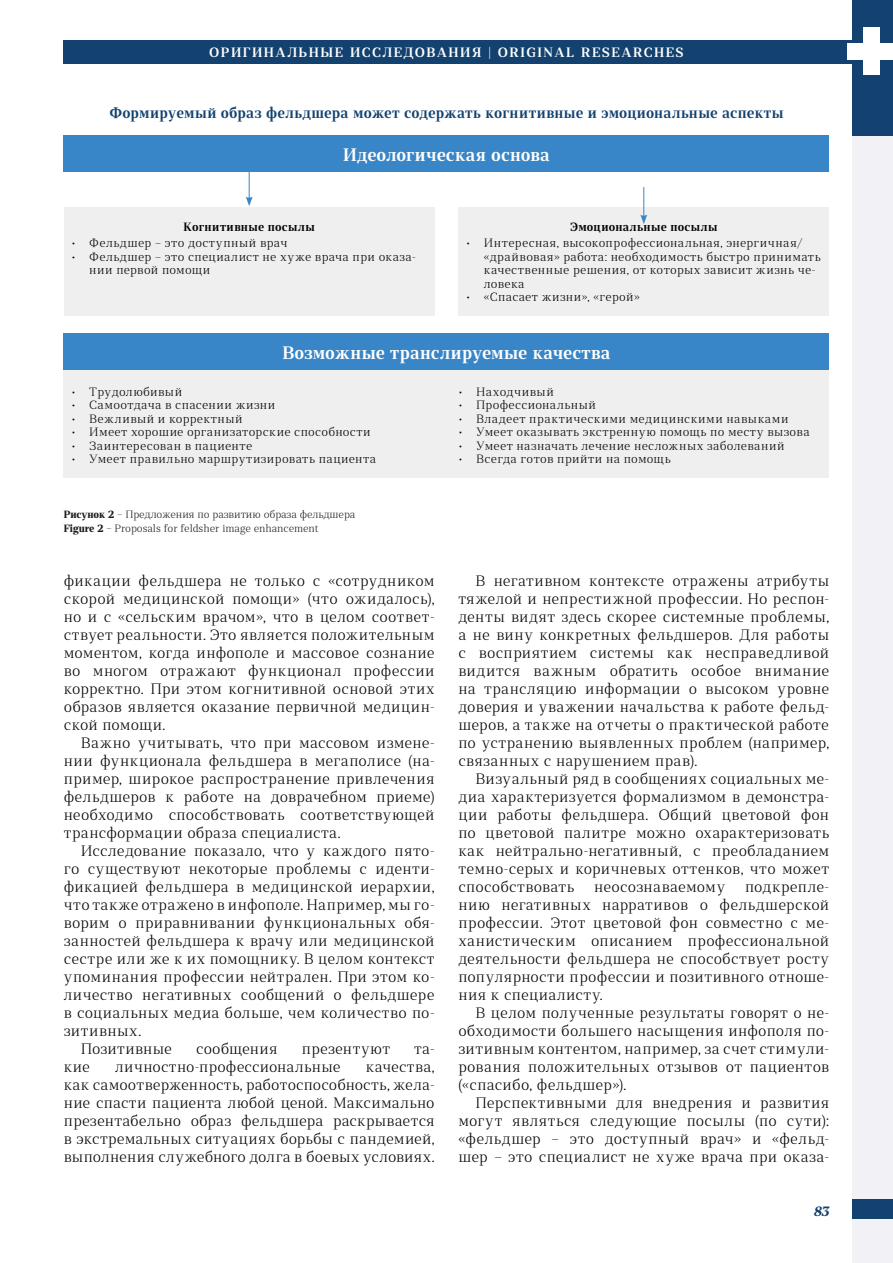
<style>
.page{position:relative;width:893px;height:1263px;background:#fff}
.page>*{position:absolute;margin:0;border:0;box-sizing:border-box;transform-origin:0 0}
.t1{font:600 18px "Rolleston Display";letter-spacing:.005em;color:#fff}
.t2{font:300 15px/18px "Rolleston Display";letter-spacing:.02em;color:#000;text-align:justify}
.t3{font:600 15px "Rolleston Display";letter-spacing:.01em;color:#144270}
.t4{font:300 15px "Rolleston Display";letter-spacing:.04em;color:#000}
.t5{font:300 15px "Rolleston Display";color:#000}
.t6{font:600 13.5px "Rolleston Display";letter-spacing:.11em;color:#fff}
.t7{font:italic 700 13.5px "Rolleston Display";color:#144270}
.t8{font:300 12px/13.5px "Rolleston Display";letter-spacing:.025em;color:#000}
.t9{font:300 12px "Rolleston Display";letter-spacing:.045em;color:#000}
.t10{font:600 12px "Rolleston Display";letter-spacing:.025em;color:#000}
.t11{font:300 10.5px/13.5px "Rolleston Display";letter-spacing:-.01em;color:#1d1c1b}
.s1{font-weight:700}
</style>
<div class="page">
<div style="left:64px;top:208px;width:371px;height:108px;background:#efeff0"></div>
<div style="left:458px;top:208px;width:371px;height:108px;background:#efeff0"></div>
<div style="left:64px;top:370px;width:765px;height:108px;background:#efeff0"></div>
<div style="left:64px;top:136px;width:765px;height:36px;background:#3886c7"></div>
<div style="left:64px;top:334px;width:765px;height:36px;background:#3886c7"></div>
<hr style="left:249px;top:169px;width:1px;height:30px;background:#3886c7">
<svg style="left:246px;top:197px;width:7px;height:9px"></svg>
<hr style="left:643px;top:187px;width:1px;height:30px;background:#3886c7">
<svg style="left:640px;top:215px;width:7px;height:9px"></svg>
<div style="left:64px;top:40px;width:788px;height:24px;background:#144270"></div>
<div style="left:852px;top:0;width:41px;height:1263px;background:#f2f1f5"></div>
<div style="left:852px;top:0;width:41px;height:136px;background:#144270"></div>
<div style="left:863px;top:28px;width:17px;height:47px;background:#fff"></div>
<div style="left:848px;top:43px;width:45px;height:17px;background:#fff"></div>
<div style="left:852px;top:1199px;width:41px;height:20px;background:#144270"></div>
<p class="t6" style="left:209px;top:44px;width:476px">ОРИГИНАЛЬНЫЕ ИССЛЕДОВАНИЯ | ORIGINAL RESEARCHES</p>
<p class="t3" style="left:109px;top:103px;width:676px">Формируемый образ фельдшера может содержать когнитивные и эмоциональные аспекты</p>
<p class="t1" style="left:343px;top:143px;width:208px">Идеологическая основа</p>
<p class="t10" style="left:183px;top:219px;width:133px">Когнитивные посылы</p>
<p class="t8" style="left:72px;top:236px;width:217px">• Фельдшер – это доступный врач</p>
<p class="t8" style="left:89px;top:250px;width:328px;text-indent:-17px">• Фельдшер – это специалист не хуже врача при оказа&shy;нии первой помощи</p>
<p class="t10" style="left:570px;top:219px;width:149px">Эмоциональные посылы</p>
<p class="t8" style="left:484px;top:236px;width:338px;text-indent:-17px">• Интересная, высокопрофессиональная, энергичная/ «драйвовая» работа: необходимость быстро принимать качественные решения, от которых зависит жизнь че&shy;ловека</p>
<p class="t8" style="left:467px;top:290px;width:174px">• «Спасает жизни», «герой»</p>
<p class="t1" style="left:282px;top:341px;width:330px">Возможные транслируемые качества</p>
<p class="t8" style="left:72px;top:385px;width:111px">• Трудолюбивый</p>
<p class="t8" style="left:72px;top:398px;width:205px">• Самоотдача в спасении жизни</p>
<p class="t8" style="left:72px;top:412px;width:172px">• Вежливый и корректный</p>
<p class="t8" style="left:72px;top:425px;width:300px">• Имеет хорошие организаторские способности</p>
<p class="t8" style="left:72px;top:439px;width:182px">• Заинтересован в пациенте</p>
<p class="t8" style="left:72px;top:452px;width:305px">• Умеет правильно маршрутизировать пациента</p>
<p class="t11" style="left:64px;top:508px;width:293px"><span class="s1">Рисунок 2</span> – Предложения по развитию образа фельдшера<br><span class="s1">Figure 2</span> – Proposals for feldsher image enhancement</p>
<p class="t2" style="left:64px;top:572px;width:372px">фикации фельдшера не только с «сотрудником скорой медицинской помощи» (что ожидалось), но и с «сельским врачом», что в целом соответ&shy;ствует реальности. Это является положительным моментом, когда инфополе и массовое сознание во многом отражают функционал профессии корректно. При этом когнитивной основой этих образов является оказание первичной медицин&shy;ской помощи.</p>
<p class="t2" style="left:64px;top:734px;width:372px;text-indent:17px">Важно учитывать, что при массовом измене&shy;нии функционала фельдшера в мегаполисе (на&shy;пример, широкое распространение привлечения фельдшеров к работе на доврачебном приеме) необходимо способствовать соответствующей трансформации образа специалиста.</p>
<p class="t2" style="left:81px;top:842px;width:355px">Исследование показало, что у каждого пято-</p>
<p class="t2" style="left:64px;top:860px;width:372px">го существуют некоторые проблемы с иденти-</p>
<p class="t2" style="left:64px;top:878px;width:372px">фикацией фельдшера в медицинской иерархии,</p>
<p class="t2" style="left:64px;top:896px;width:372px">что также отражено в инфополе. Например, мы го-</p>
<p class="t2" style="left:64px;top:914px;width:372px">ворим о приравнивании функциональных обя-</p>
<p class="t2" style="left:64px;top:932px;width:372px">занностей фельдшера к врачу или медицинской</p>
<p class="t2" style="left:64px;top:950px;width:372px">сестре или же к их помощнику. В целом контекст</p>
<p class="t2" style="left:64px;top:968px;width:372px">упоминания профессии нейтрален. При этом ко-</p>
<p class="t2" style="left:64px;top:986px;width:372px">личество негативных сообщений о фельдшере</p>
<p class="t2" style="left:64px;top:1004px;width:372px">в социальных медиа больше, чем количество по-</p>
<p class="t4" style="left:64px;top:1022px;width:79px">зитивных.</p>
<p class="t2" style="left:81px;top:1040px;width:93px">Позитивные</p>
<p class="t5" style="left:196px;top:1040px;width:83px">сообщения</p>
<p class="t2" style="left:302px;top:1040px;width:90px">презентуют</p>
<p class="t2" style="left:414px;top:1040px;width:22px">та-</p>
<p class="t2" style="left:64px;top:1058px;width:28px">кие</p>
<p class="t2" style="left:115px;top:1058px;width:227px">личностно-профессиональные</p>
<p class="t2" style="left:64px;top:1058px;width:372px;text-indent:302px">качества, как самоотверженность, работоспособность, жела&shy;ние спасти пациента любой ценой. Максимально презентабельно образ фельдшера раскрывается в экстремальных ситуациях борьбы с пандемией, выполнения служебного долга в боевых условиях.</p>
<p class="t9" style="left:459px;top:385px;width:96px">• Находчивый</p>
<p class="t8" style="left:459px;top:398px;width:138px">• Профессиональный</p>
<p class="t9" style="left:459px;top:412px;width:331px">• Владеет практическими медицинскими навыками</p>
<p class="t8" style="left:459px;top:425px;width:352px">• Умеет оказывать экстренную помощь по месту вызова</p>
<p class="t8" style="left:459px;top:439px;width:327px">• Умеет назначать лечение несложных заболеваний</p>
<p class="t8" style="left:459px;top:452px;width:213px">• Всегда готов прийти на помощь</p>
<p class="t2" style="left:458px;top:572px;width:372px;text-indent:17px">В негативном контексте отражены атрибуты тяжелой и непрестижной профессии. Но респон&shy;денты видят здесь скорее системные проблемы, а не вину конкретных фельдшеров. Для работы с восприятием системы как несправедливой видится важным обратить особое внимание на трансляцию информации о высоком уровне доверия и уважении начальства к работе фельд&shy;шеров, а также на отчеты о практической работе по устранению выявленных проблем (например, связанных с нарушением прав).</p>
<p class="t2" style="left:458px;top:770px;width:372px;text-indent:17px">Визуальный ряд в сообщениях социальных ме&shy;диа характеризуется формализмом в демонстра&shy;ции работы фельдшера. Общий цветовой фон по цветовой палитре можно охарактеризовать как нейтрально-негативный, с преобладанием темно-серых и коричневых оттенков, что может способствовать</p>
<p class="t2" style="left:458px;top:878px;width:372px;text-indent:287px">подкрепле&shy;нию негативных нарративов о фельдшерской профессии. Этот цветовой фон совместно с ме&shy;ханистическим описанием профессиональной деятельности фельдшера не способствует росту популярности профессии и позитивного отноше&shy;ния к специалисту.</p>
<p class="t2" style="left:458px;top:1004px;width:372px;text-indent:17px">В целом полученные результаты говорят о не&shy;обходимости большего насыщения инфополя по&shy;зитивным контентом, например, за счет стимули&shy;рования положительных отзывов от пациентов («спасибо, фельдшер»).</p>
<p class="t2" style="left:458px;top:1094px;width:372px;text-indent:17px">Перспективными для внедрения и развития могут являться следующие посылы (по сути): «фельдшер – это доступный врач» и «фельд&shy;шер – это специалист не хуже врача при оказа-</p>
<p class="t2" style="left:594px;top:878px;width:132px">неосознаваемому</p>
<p class="t7" style="left:814px;top:1202px;width:17px">83</p>
</div>
